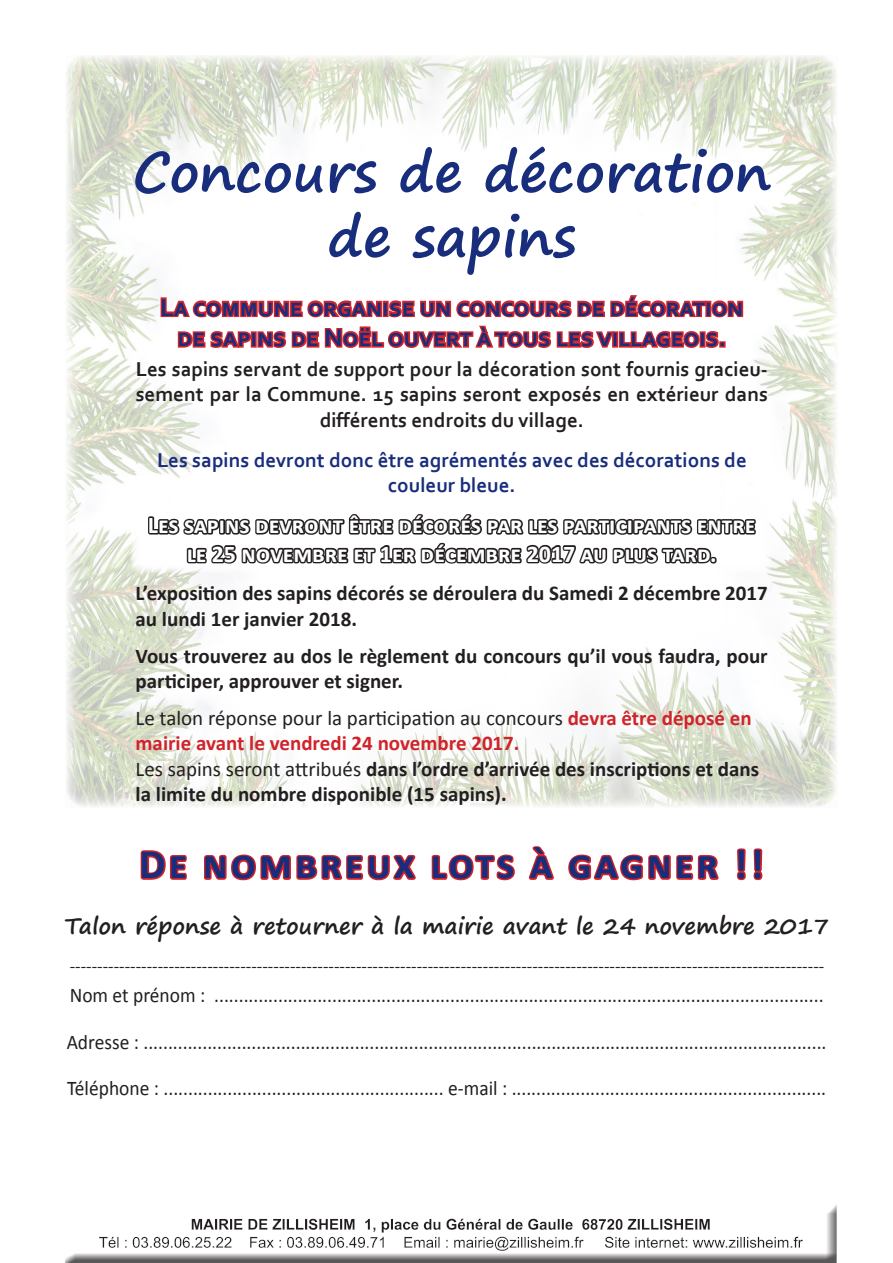
<style>
.page{position:relative;width:893px;height:1263px;background:#fff}
.page>*{position:absolute;margin:0;border:0;box-sizing:border-box;transform-origin:0 0}
.t1{font:700 54px/64.8px "Segoe Print";color:#182d7c;text-align:center}
.t2{font:700 42px "Calibri";letter-spacing:.07em;color:#182d7c}
.t3{font:700 25.5px "Corbel";color:#182d7c}
.t4{font:700 24px/28.8px "Calibri";color:#fff;text-align:center}
.t5{font:700 22.5px "Segoe Print";color:#231f20}
.t6{font:700 21px/25.2px "Calibri";color:#231f20}
.t7{font:700 21px/25.2px "Corbel";color:#231f20;text-align:center}
.t8{font:700 21px/25.2px "Calibri";color:#d1232a}
.t9{font:700 21px "Corbel";color:#182d7c}
.t10{font:20.85px "Calibri";color:#231f20;scale:.93 1}
.t11{font:18px "Calibri";color:#231f20}
.s1{font-weight:400;color:#231f20}
.s2{font-weight:400}
</style>
<div class="page">
<div style="left:63px;top:1203px;width:774px;height:60px;background:#231f20;opacity:.75"></div>
<img style="left:67px;top:56px;width:769px;height:751px">
<div style="left:116px;top:129px;width:673px;height:164px;background:#fff"></div>
<div style="left:131px;top:504px;width:641px;height:69px;background:#fff"></div>
<svg style="left:146px;top:514px;width:612px;height:64px"></svg>
<svg style="left:159px;top:293px;width:586px;height:68px"></svg>
<div style="left:719px;top:341px;width:7px;height:7px;border:3px solid #d1232a"></div>
<svg style="left:140px;top:850px;width:47px;height:30px"></svg>
<svg style="left:204px;top:854px;width:212px;height:27px"></svg>
<svg style="left:431px;top:854px;width:84px;height:27px"></svg>
<svg style="left:528px;top:846px;width:26px;height:34px"></svg>
<svg style="left:568px;top:854px;width:151px;height:27px"></svg>
<svg style="left:737px;top:848px;width:26px;height:33px"></svg>
<p class="t1" style="left:133px;top:138px;width:640px">Concours de décoration de sapins</p>
<p class="t3" style="left:160px;top:291px;width:585px">La commune organise un concours de décoration</p>
<p class="t3" style="left:177px;top:322px;width:550px">de sapins de Noël ouvert à tous les villageois.</p>
<p class="t7" style="left:136px;top:356px;width:634px">Les sapins servant de support pour la décoration sont fournis gracieu&shy;sement par la Commune. 15 sapins seront exposés en extérieur dans différents endroits du village.</p>
<p class="t9" style="left:157px;top:447px;width:591px">Les sapins devront donc être agrémentés avec des décorations de</p>
<p class="t9" style="left:388px;top:472px;width:129px">couleur bleue.</p>
<p class="t4" style="left:148px;top:511px;width:609px">Les sapins devront être décorés par les participants entre le 25 novembre et 1er décembre 2017 au plus tard.</p>
<p class="t6" style="left:136px;top:581px;width:634px">L’exposition des sapins décorés se déroulera du Samedi 2 décembre 2017 au lundi 1er janvier 2018.</p>
<p class="t6" style="left:136px;top:643px;width:634px">Vous trouverez au dos le règlement du concours qu’il vous faudra, pour participer, approuver et signer.</p>
<p class="t8" style="left:136px;top:706px;width:618px"><span class="s1">Le talon réponse pour la participation au concours</span> devra être déposé en mairie avant le vendredi 24 novembre 2017.</p>
<p class="t6" style="left:136px;top:756px;width:625px"><span class="s2">Les sapins seront attribués</span> dans l’ordre d’arrivée des inscriptions et dans la limite du nombre disponible (15 sapins).</p>
<p class="t2" style="left:139px;top:837px;width:626px">De nombreux lots à gagner !!</p>
<p class="t5" style="left:65px;top:906px;width:766px">Talon réponse à retourner à la mairie avant le 24 novembre 2017</p>
<p class="t11" style="left:70px;top:955px;width:756px">-----------------------------------------------------------------------------------------------------------------------------------------</p>
<p class="t10" style="left:70px;top:982px;width:812px">Nom et prénom : ............................................................................................................................</p>
<p class="t10" style="left:67px;top:1029px;width:819px">Adresse : ...........................................................................................................................................</p>
<p class="t10" style="left:67px;top:1075px;width:818px">Téléphone : ......................................................... e-mail : ................................................................</p>
</div>
